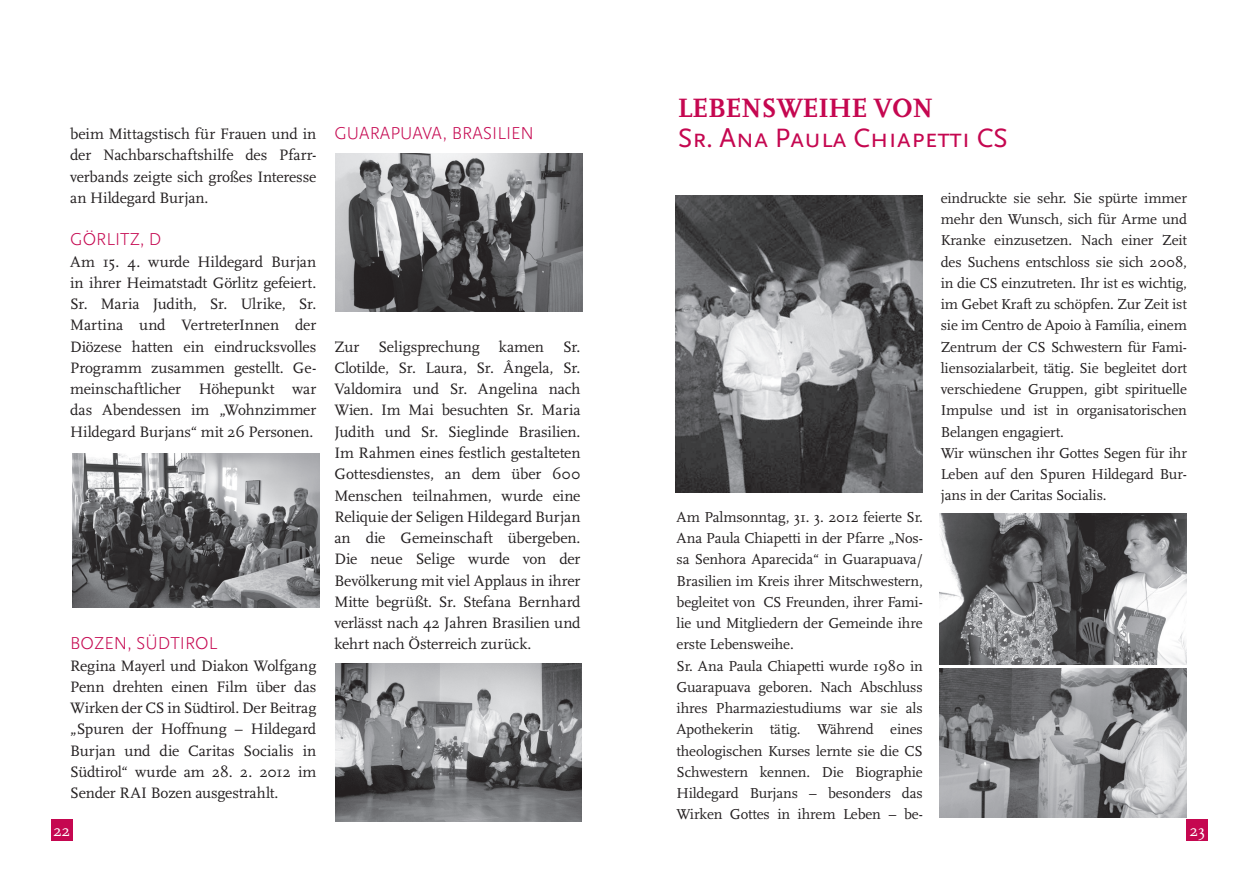
<style>
.page{position:relative;width:1259px;height:893px;background:#fff}
.page>*{position:absolute;margin:0;border:0;box-sizing:border-box;transform-origin:0 0}
.t1{font:27.75px "Scala Sans Caps";letter-spacing:-.01em;color:#c50750}
.t2{font:700 27.75px "Scala";letter-spacing:-.01em;color:#c50750}
.t3{font:300 18px "Scala Sans";color:#c50750}
.t4{font:16.5px "Scala Caps";color:#fff}
.t5{font:15.75px/21.3px "Scala";letter-spacing:-.01em;color:#231f20;text-align:justify}
.t6{font:15px/21.3px "Scala";letter-spacing:-.01em;color:#231f20}
</style>
<div class="page">
<div style="left:51px;top:819px;width:21px;height:22px;background:#c50750"></div>
<div style="left:1186px;top:819px;width:22px;height:22px;background:#c50750"></div>
<img style="left:336px;top:154px;width:246px;height:158px">
<img style="left:335px;top:664px;width:246px;height:158px">
<img style="left:675px;top:195px;width:248px;height:297px">
<img style="left:940px;top:668px;width:246px;height:149px">
<img style="left:940px;top:513px;width:246px;height:152px">
<img style="left:73px;top:454px;width:246px;height:154px">
<p class="t5" style="left:70px;top:124px;width:248px">beim Mittagstisch für Frauen und in der Nachbarschaftshilfe des Pfarr&shy;verbands zeigte sich großes Interesse an Hildegard Burjan.</p>
<p class="t3" style="left:70px;top:230px;width:93px">GÖRLITZ, D</p>
<p class="t5" style="left:70px;top:251px;width:248px">Am 15. 4. wurde Hildegard Burjan in ihrer Heimatstadt Görlitz gefeiert.<br>Sr. Maria Judith, Sr. Ulrike, Sr.<br>Martina und VertreterInnen der Diözese hatten ein eindrucksvolles Programm zusammen gestellt. Ge&shy;meinschaftlicher Höhepunkt war das Abendessen im „Wohnzimmer Hildegard Burjans“ mit 26 Personen.</p>
<p class="t3" style="left:70px;top:634px;width:78px">BOZEN, SÜD</p>
<p class="t3" style="left:170px;top:634px;width:44px">TI ROL</p>
<p class="t5" style="left:70px;top:655px;width:248px">Regina Mayerl und Diakon Wolfgang Penn drehten einen Film über das Wirken der CS in Südtirol. Der Beitrag „Spuren der Hoffnung – Hildegard Burjan und die Caritas Socialis in Südtirol“ wurde am 28. 2. 2012 im Sender RAI Bozen ausgestrahlt.</p>
<p class="t3" style="left:334px;top:123px;width:197px">GUARAPUAVA, BRASILIEN</p>
<p class="t5" style="left:334px;top:336px;width:248px">Zur Seligsprechung kamen Sr.<br>Clotilde, Sr. Laura, Sr. Ângela, Sr.<br>Valdomira und Sr. Angelina nach Wien. Im Mai besuchten Sr. Maria Judith und Sr. Sieglinde Brasilien.<br>Im Rahmen eines festlich gestalteten Gottesdienstes, an dem über 600<br>Menschen teilnahmen, wurde eine Reliquie der Seligen Hildegard Burjan an die Gemeinschaft übergeben.<br>Die neue S elige wurde von der Bevölkerung mit viel Applaus in ihrer Mitte begrüßt. Sr. Stefana Bernhard verlässt nach 42 Jahren Brasilien und kehrt nach Österreich zurück.</p>
<h1 class="t2" style="left:678px;top:93px;width:256px">LEBENSWEIHE VON</h1>
<h1 class="t1" style="left:678px;top:123px;width:332px">Sr. Ana Paula Chiapetti CS</h1>
<p class="t6" style="left:676px;top:506px;width:248px">Am Palmsonntag, 31. 3. 2012 feierte S r.<br>Ana Paula Chiapetti in der Pfarre „Nos&shy;sa Senhora Aparecida“ in Guarapuava/ Brasilien im Kreis ihrer Mitschwestern, begleitet von CS Freunden, ihrer Fami&shy;lie und Mitgliedern der Gemeinde ihre erste Lebensweihe.<br>S r. Ana Paula Chiapetti wurde 1980 in Guarapuava geboren. Nach Abschluss ihres Pharmaziestudiums war sie als Apothekerin tätig. Während eines theologischen Kurses lernte sie die CS<br>S chwestern kennen. Die Biographie Hildegard Burjans – besonders das Wirken Gottes in ihrem Leben – be-</p>
<p class="t6" style="left:940px;top:188px;width:248px">eindruckte sie sehr. Sie spürte immer mehr den Wunsch, sich für Arme und Kranke einzusetzen. Nach einer Zeit des Suchens entschloss sie sich 2008, in die CS einzutreten. Ihr ist es wichtig, im Gebet Kraft zu schöpfen. Zur Zeit ist sie im Centro de Apoio à Família, einem Zentrum der CS S chwestern für Fami&shy;liensozialarbeit, tätig. Sie begleitet dort verschiedene Gruppen, gibt spirituelle Impulse und ist in organisatorischen Belangen engagiert.<br>Wir wünschen ihr Gottes Segen für ihr Leben auf den S puren Hildegard Bur&shy;jans in der Caritas Socialis.</p>
<p class="t4" style="left:53px;top:822px;width:19px">22</p>
<p class="t4" style="left:1189px;top:822px;width:17px">23</p>
</div>
